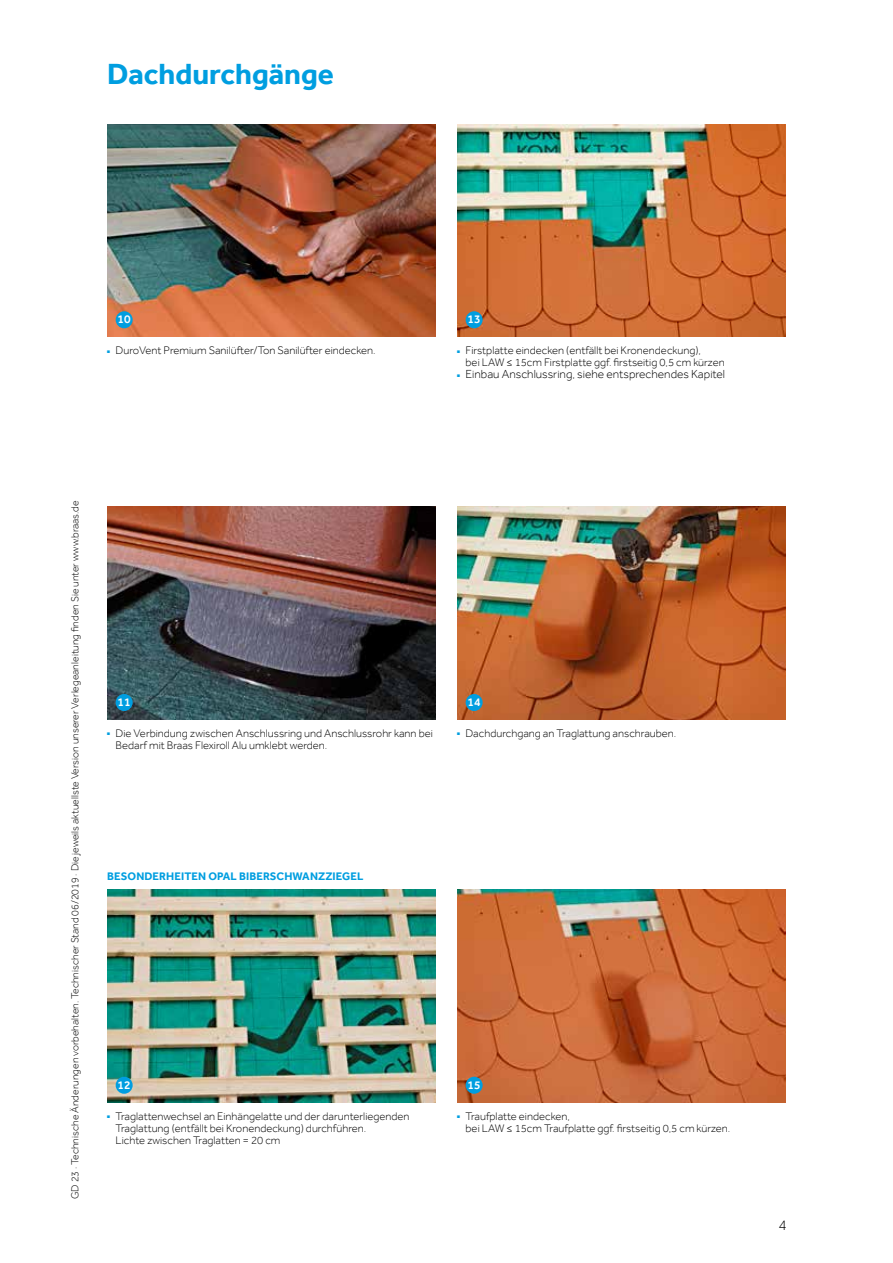
<style>
.page{position:relative;width:893px;height:1263px;background:#fff}
.page>*{position:absolute;margin:0;border:0;box-sizing:border-box;transform-origin:0 0}
.t1{font:700 30px "Effra";color:#009ee0}
.t2{font:300 15px "Effra";color:#000}
.t3{font:300 12px "Effra";color:#000}
.t4{font:500 12px "Effra";color:#fff}
.t5{font:300 11.25px/12px "Effra";color:#000}
.t6{font:700 11.25px "Effra";letter-spacing:.01em;color:#009ee0}
.t7{font:300 10.5px "Effra";color:#000}
.s1{color:#009ee0}
</style>
<div class="page">
<img style="left:107px;top:507px;width:329px;height:212px">
<img style="left:107px;top:890px;width:329px;height:212px">
<div style="left:116px;top:694px;width:17px;height:17px;background:#009ee0;border-radius:50%"></div>
<div style="left:116px;top:1077px;width:17px;height:17px;background:#009ee0;border-radius:50%"></div>
<img style="left:107px;top:124px;width:329px;height:213px">
<div style="left:116px;top:311px;width:17px;height:17px;background:#009ee0;border-radius:50%"></div>
<img style="left:457px;top:124px;width:329px;height:213px">
<img style="left:457px;top:507px;width:329px;height:212px">
<div style="left:466px;top:311px;width:17px;height:17px;background:#009ee0;border-radius:50%"></div>
<div style="left:466px;top:694px;width:17px;height:17px;background:#009ee0;border-radius:50%"></div>
<img style="left:457px;top:890px;width:329px;height:212px">
<div style="left:466px;top:1077px;width:17px;height:17px;background:#009ee0;border-radius:50%"></div>
<h1 class="t1" style="left:107px;top:56px;width:228px">Dachdurchgänge</h1>
<p class="t4" style="left:118px;top:312px;width:15px">10</p>
<p class="t5" style="left:107px;top:344px;width:270px"><span class="s1">■</span> DuroVent Premium Sanilüfter/Ton Sanilüfter eindecken.</p>
<p class="t4" style="left:468px;top:312px;width:15px">13</p>
<p class="t5" style="left:466px;top:344px;width:261px;text-indent:-9px"><span class="s1">■</span> Firstplatte eindecken (entfällt bei Kronendeckung),<br>bei LAW ≤ 15cm Firstplatte ggf. firstseitig 0,5 cm kürzen</p>
<p class="t3" style="left:457px;top:367px;width:270px"><span class="s1">■</span> Einbau Anschlussring, siehe entsprechendes Kapitel</p>
<p class="t7" style="left:69px;top:1199px;width:700px;rotate:-90deg">GD 23 · Technische Änderungen vorbehalten. Technischer Stand 06/2019 · Die jeweils aktuellste Version unserer Verlegeanleitung finden Sie unter www.braas.de</p>
<p class="t4" style="left:118px;top:695px;width:15px">11</p>
<p class="t5" style="left:116px;top:727px;width:319px;text-indent:-9px"><span class="s1">■</span> Die Verbindung zwischen Anschlussring und Anschlussrohr kann bei<br>Bedarf mit Braas Flexiroll Alu umklebt werden.</p>
<p class="t4" style="left:468px;top:695px;width:15px">14</p>
<p class="t5" style="left:457px;top:727px;width:221px"><span class="s1">■</span> Dachdurchgang an Traglattung anschrauben.</p>
<p class="t6" style="left:107px;top:870px;width:258px">BESONDERHEITEN OPAL BIBERSCHWANZZIEGEL</p>
<p class="t4" style="left:118px;top:1078px;width:15px">12</p>
<p class="t5" style="left:116px;top:1110px;width:295px;text-indent:-9px"><span class="s1">■</span> Traglattenwechsel an Einhängelatte und der darunterliegenden<br>Traglattung (entfällt bei Kronendeckung) durchführen.<br>Lichte zwischen Traglatten = 20 cm</p>
<p class="t4" style="left:468px;top:1078px;width:15px">15</p>
<p class="t5" style="left:466px;top:1110px;width:266px;text-indent:-9px"><span class="s1">■</span> Traufplatte eindecken,<br>bei LAW ≤ 15cm Traufplatte ggf. firstseitig 0,5 cm kürzen.</p>
<h2 class="t2" style="left:778px;top:1216px;width:10px">4</h2>
</div>
